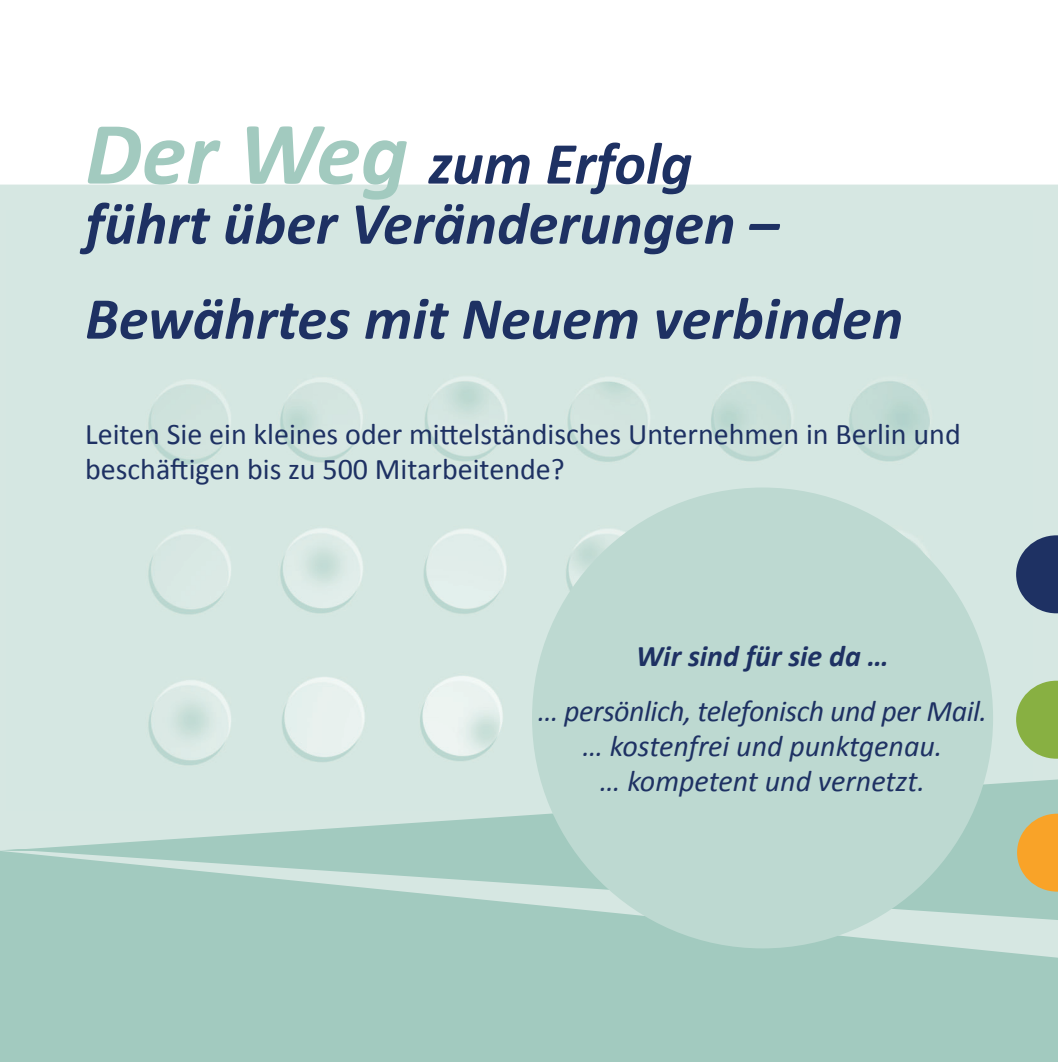
<style>
.page{position:relative;width:1058px;height:1062px;background:#fff}
.page>*{position:absolute;margin:0;border:0;box-sizing:border-box;transform-origin:0 0}
.t1{font:italic 700 60px "Calibri";color:#1e3163}
.t2{font:30px/35px "Calibri";color:#1e3163}
.t3{font:italic 30px "Calibri";letter-spacing:-.01em;color:#1e3163}
.t4{font:italic 700 30px "Calibri";color:#1e3163}
.s1{font-size:90px;color:#a2cabf}
</style>
<div class="page">
<div style="left:0;top:184px;width:1057px;height:454px;background:#d6e7e2"></div>
<div style="left:7px;top:211px;width:1024px;height:427px;background:#d5e7e2"></div>
<svg style="left:0;top:638px;width:1057px;height:212px;background:#d0e4de"></svg>
<svg style="left:5px;top:849px;width:1052px;height:212px;background:#a5ccc1"></svg>
<svg style="left:1016px;top:813px;width:41px;height:78px;background:#e4ac4c"></svg>
<svg style="left:1015px;top:535px;width:42px;height:78px;background:#485b80"></svg>
<svg style="left:1015px;top:680px;width:42px;height:78px;background:#9abc67"></svg>
<div style="left:532px;top:487px;width:460px;height:461px;background:#bdd9d1;border-radius:50%"></div>
<p class="t1" style="left:85px;top:126px;width:608px"><span class="s1">Der Weg</span> zum Erfolg</p>
<p class="t1" style="left:85px;top:186px;width:695px">führt über Veränderungen –</p>
<p class="t1" style="left:85px;top:281px;width:819px">Bewährtes mit Neuem verbinden</p>
<p class="t2" style="left:85px;top:415px;width:876px">Leiten Sie ein kleines oder mittelständisches Unternehmen in Berlin und beschäftigen bis zu 500 Mitarbeitende?</p>
<p class="t4" style="left:635px;top:637px;width:254px">Wir sind für sie da …</p>
<p class="t3" style="left:537px;top:692px;width:451px">… persönlich, telefonisch und per Mail.</p>
<p class="t3" style="left:582px;top:727px;width:361px">… kostenfrei und punktgenau.</p>
<p class="t3" style="left:599px;top:762px;width:326px">… kompetent und vernetzt.</p>
</div>
